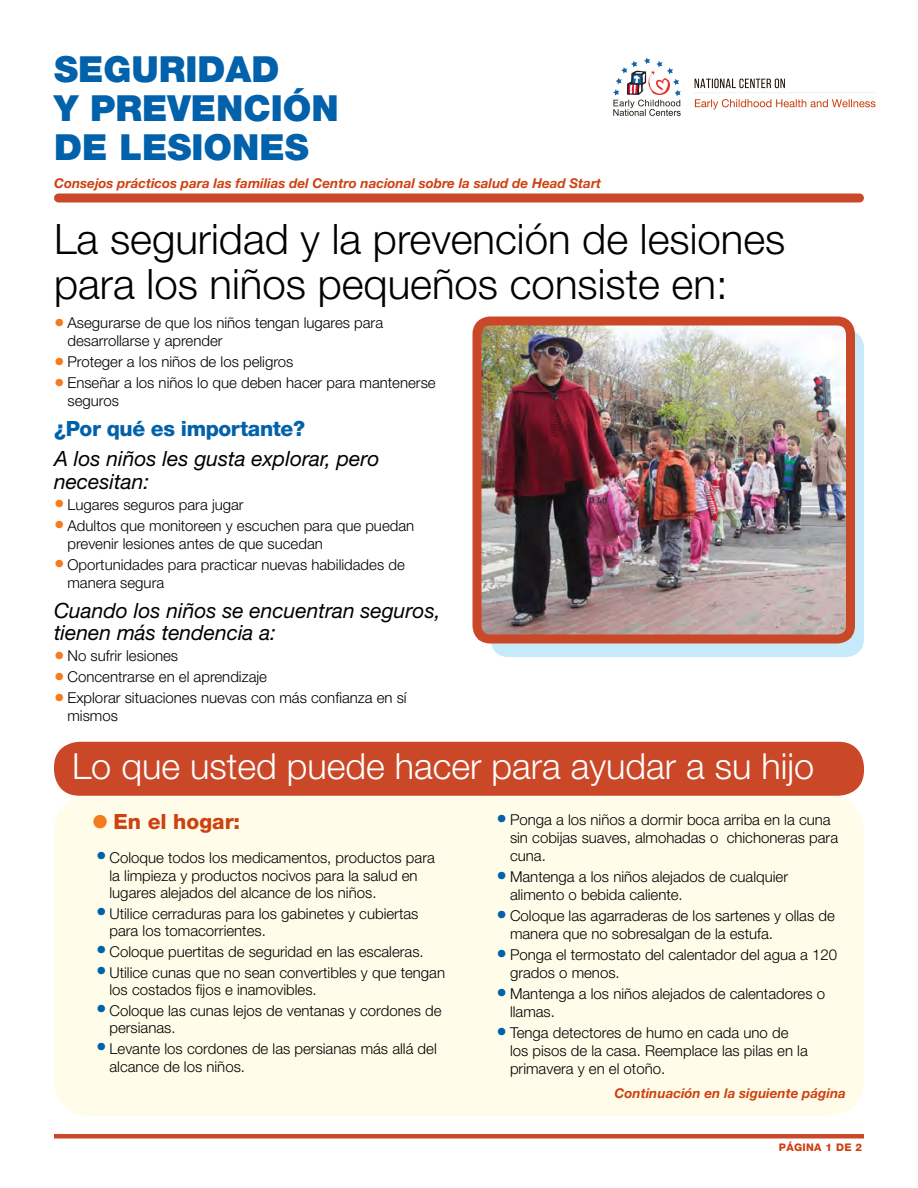
<style>
.page{position:relative;width:918px;height:1188px;background:#fff}
.page>*{position:absolute;margin:0;border:0;box-sizing:border-box;transform-origin:0 0}
._28_30_Light_Headlin{font:300 42px/45px "Helvetica Neue";color:#000}
._24_20_White_Headlin{font:300 36px "Helvetica Neue";color:#fff}
._9_16_Bold_Italic{font:900 36px/39px "Helvetica Neue";color:#0161aa}
._14_15_B_Head_Light{font:italic 21px/22.5px "Helvetica Neue";color:#000}
._14_15_A_Head_Heavy{font:800 21px "Helvetica Neue";letter-spacing:-.02em;color:#0161aa}
.t1{font:800 21px "Helvetica Neue";color:#ce4111}
.t2{font:300 15px/18px "Helvetica Neue";color:#000}
._9_16_Bold_Italic-2{font:italic 700 13.5px "Helvetica Neue";color:#ce4111}
.s1{font-size:21px;color:#f47b20}
.s2{font-size:37.5px;color:#f47b20}
.s3{font-size:21px;color:#0161aa}
</style>
<div class="page">
<img style="left:613px;top:57px;width:263px;height:59px">
<div style="left:490px;top:330px;width:374px;height:327px;border:9px solid #c7eafb;border-radius:14px"></div>
<div style="left:54px;top:795px;width:810px;height:321px;background:#fffde9;border-radius:36px"></div>
<div style="left:58px;top:194px;width:802px;height:8px;background:#ca4828"></div>
<img style="left:482px;top:326px;width:370px;height:315px">
<div style="left:472px;top:316px;width:383px;height:328px;border:9px solid #ca4828;border-radius:14px"></div>
<div style="left:54px;top:742px;width:810px;height:54px;background:#ca4828;border-radius:26px"></div>
<hr style="left:54px;top:1134px;width:810px;height:4px;background:#ca4828">
<p class="_9_16_Bold_Italic" style="left:54px;top:49px;width:286px">SEGURIDAD<br>Y PREVENCIÓN<br>DE LESIONES</p>
<p class="_9_16_Bold_Italic-2" style="left:54px;top:174px;width:549px">Consejos prácticos para las familias del Centro nacional sobre la salud de Head Start</p>
<p class="_28_30_Light_Headlin" style="left:54px;top:215px;width:733px">La seguridad y la prevención de lesiones para los niños pequeños consiste en:</p>
<p class="t2" style="left:68px;top:314px;width:317px;text-indent:-14px"><span class="s1">•</span> Asegurarse de que los niños tengan lugares para desarrollarse y aprender</p>
<p class="t2" style="left:54px;top:353px;width:241px"><span class="s1">•</span> Proteger a los niños de los peligros</p>
<p class="t2" style="left:68px;top:374px;width:370px;text-indent:-14px"><span class="s1">•</span> Enseñar a los niños lo que deben hacer para mantenerse seguros</p>
<p class="_14_15_A_Head_Heavy" style="left:54px;top:416px;width:253px">¿Por qué es importante?</p>
<p class="_14_15_B_Head_Light" style="left:54px;top:447px;width:327px">A los niños les gusta explorar, pero necesitan:</p>
<p class="t2" style="left:54px;top:495px;width:191px"><span class="s1">•</span> Lugares seguros para jugar</p>
<p class="t2" style="left:68px;top:516px;width:348px;text-indent:-14px"><span class="s1">•</span> Adultos que monitoreen y escuchen para que puedan prevenir lesiones antes de que sucedan</p>
<p class="t2" style="left:68px;top:555px;width:339px;text-indent:-14px"><span class="s1">•</span> Oportunidades para practicar nuevas habilidades de manera segura</p>
<p class="_14_15_B_Head_Light" style="left:54px;top:599px;width:388px">Cuando los niños se encuentran seguros, tienen más tendencia a:</p>
<p class="t2" style="left:54px;top:647px;width:126px"><span class="s1">•</span> No sufrir lesiones</p>
<p class="t2" style="left:54px;top:668px;width:215px"><span class="s1">•</span> Concentrarse en el aprendizaje</p>
<p class="t2" style="left:68px;top:689px;width:341px;text-indent:-14px"><span class="s1">•</span> Explorar situaciones nuevas con más confianza en sí mismos</p>
<p class="_24_20_White_Headlin" style="left:72px;top:744px;width:744px">Lo que usted puede hacer para ayudar a su hijo</p>
<p class="t1" style="left:91px;top:809px;width:151px"><span class="s2">•</span> En el hogar:</p>
<p class="t2" style="left:110px;top:849px;width:327px;line-height:17.5px;text-indent:-14px"><span class="s3">•</span> Coloque todos los medicamentos, productos para la limpieza y productos nocivos para la salud en lugares alejados del alcance de los niños.</p>
<p class="t2" style="left:110px;top:905px;width:310px;line-height:17.1px;text-indent:-14px"><span class="s3">•</span> Utilice cerraduras para los gabinetes y cubiertas para los tomacorrientes.</p>
<p class="t2" style="left:96px;top:943px;width:329px"><span class="s3">•</span> Coloque puertitas de seguridad en las escaleras.</p>
<p class="t2" style="left:110px;top:964px;width:337px;line-height:17.1px;text-indent:-14px"><span class="s3">•</span> Utilice cunas que no sean convertibles y que tengan los costados fijos e inamovibles.</p>
<p class="t2" style="left:110px;top:1002px;width:334px;line-height:17.1px;text-indent:-14px"><span class="s3">•</span> Coloque las cunas lejos de ventanas y cordones de persianas.</p>
<p class="t2" style="left:110px;top:1040px;width:329px;line-height:17.1px;text-indent:-14px"><span class="s3">•</span> Levante los cordones de las persianas más allá del alcance de los niños.</p>
<p class="t2" style="left:510px;top:810px;width:330px;text-indent:-14px"><span class="s3">•</span> Ponga a los niños a dormir boca arriba en la cuna sin cobijas suaves, almohadas o chichoneras para cuna.</p>
<p class="t2" style="left:510px;top:867px;width:280px;text-indent:-14px"><span class="s3">•</span> Mantenga a los niños alejados de cualquier alimento o bebida caliente.</p>
<p class="t2" style="left:510px;top:906px;width:326px;text-indent:-14px"><span class="s3">•</span> Coloque las agarraderas de los sartenes y ollas de manera que no sobresalgan de la estufa.</p>
<p class="t2" style="left:510px;top:945px;width:329px;text-indent:-14px"><span class="s3">•</span> Ponga el termostato del calentador del agua a 120 grados o menos.</p>
<p class="t2" style="left:510px;top:984px;width:317px;text-indent:-14px"><span class="s3">•</span> Mantenga a los niños alejados de calentadores o llamas.</p>
<p class="t2" style="left:510px;top:1023px;width:299px;text-indent:-14px"><span class="s3">•</span> Tenga detectores de humo en cada uno de los pisos de la casa. Reemplace las pilas en la primavera y en el otoño.</p>
<p class="_9_16_Bold_Italic-2" style="left:615px;top:1085px;width:233px">Continuación en la siguiente página</p>
</div>
